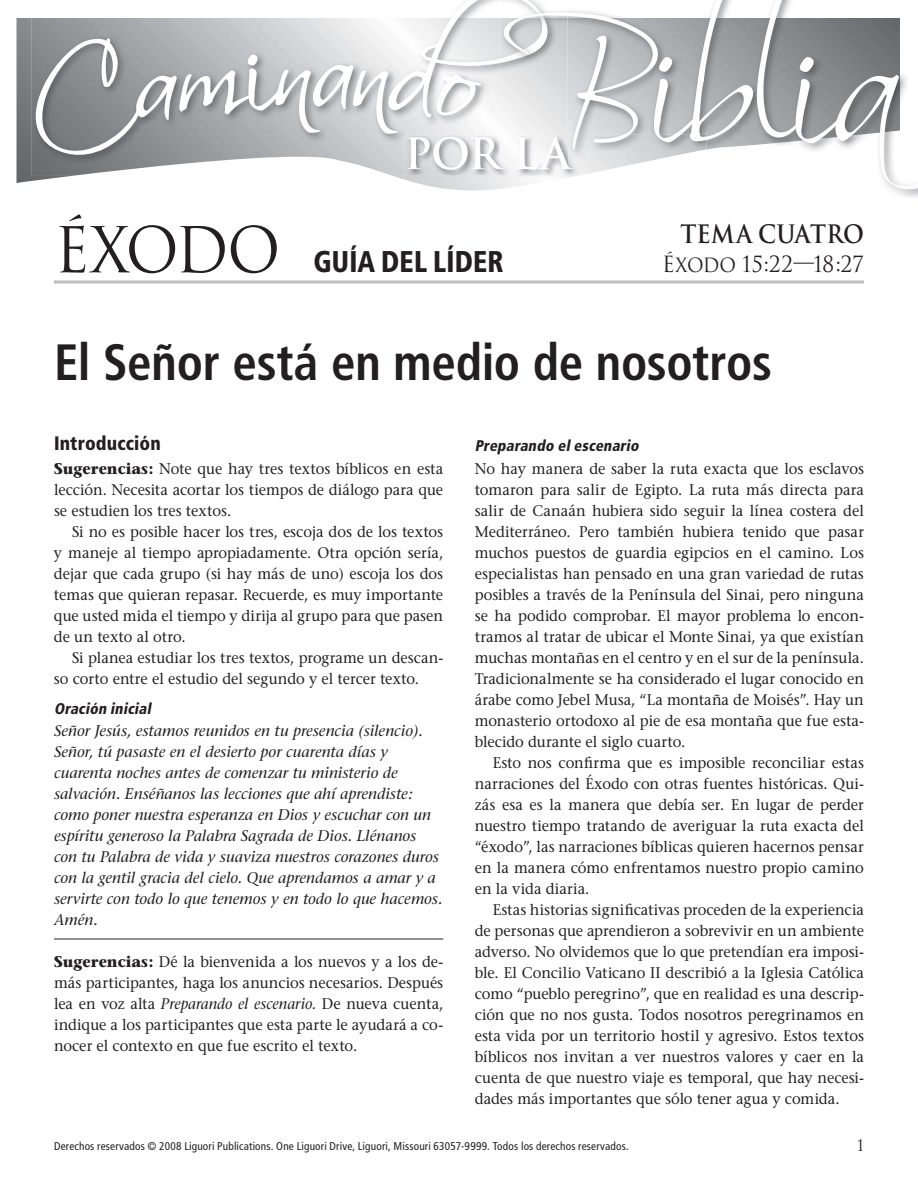
<style>
.page{position:relative;width:918px;height:1188px;background:#fff}
.page>*{position:absolute;margin:0;border:0;box-sizing:border-box;transform-origin:0 0}
.t1{font:700 condensed 51px "Frutiger";letter-spacing:-.005em;color:#231f20;scale:.96 1}
.t2{font:900 condensed 30px "Frutiger";letter-spacing:.01em;color:#231f20;scale:.91 1}
.t3{font:700 24.75px "Trajan";letter-spacing:.01em;color:#231f20;scale:.91 1}
.t4{font:21.75px "Trajan";letter-spacing:-.015em;color:#231f20;scale:.95 1}
.t5{font:900 condensed 19.5px "Frutiger";letter-spacing:.01em;color:#231f20;scale:.96 1}
.t6{font:15.45px/21px "Stone Serif";color:#231f20;text-align:justify;scale:.95 1}
.t7{font:italic 15.45px/21px "Stone Serif";color:#231f20}
.t8{font:italic 900 condensed 15.45px "Frutiger";color:#231f20;scale:.96 1}
.t9{font:15.45px "Trajan";color:#231f20}
.t10{font:condensed 11.25px "Frutiger";letter-spacing:.015em;color:#231f20}
.s1{font-family:"Trajan";font-weight:400;font-stretch:normal;font-size:61.5px}
.s2{font-size:19.2px}
.s3{font-weight:700}
.s4{font-style:italic}
</style>
<div class="page">
<svg style="left:16px;top:18px;width:15px;height:165px;background:#7b7d7f"></svg>
<svg style="left:54px;top:280px;width:810px;height:4px;background:#cbcdcf"></svg>
<svg style="left:31px;top:0;width:887px;height:189px"></svg>
<hr style="left:54px;top:939px;width:389px;height:1px;background:#231f20">
<h2 class="t2" style="left:54px;top:249px;width:496px"><span class="s1">éXODo</span> GUÍA DEL LÍDER</h2>
<h3 class="t3" style="left:680px;top:220px;width:203px">TEMA CUATRO</h3>
<h3 class="t4" style="left:662px;top:252px;width:214px">É<span class="s2">XODO</span> 15:22—18:27</h3>
<h1 class="t1" style="left:54px;top:342px;width:749px">El Señor está en medio de nosotros</h1>
<p class="t5" style="left:54px;top:435px;width:113px">Introducción</p>
<p class="t6" style="left:54px;top:459px;width:411px"><span class="s3">Sugerencias:</span> Note que hay tres textos bíblicos en esta lección. Necesita acortar los tiempos de diálogo para que se estudien los tres textos.</p>
<p class="t6" style="left:54px;top:522px;width:411px;text-indent:18px">Si no es posible hacer los tres, escoja dos de los textos y maneje al tiempo apropiadamente. Otra opción sería, dejar que cada grupo (si hay más de uno) escoja los dos temas que quieran repasar. Recuerde, es muy importante que usted mida el tiempo y dirija al grupo para que pasen de un texto al otro.</p>
<p class="t6" style="left:54px;top:648px;width:411px;text-indent:18px">Si planea estudiar los tres textos, programe un descan&shy;so corto entre el estudio del segundo y el tercer texto.</p>
<p class="t8" style="left:54px;top:702px;width:105px">Oración inicial</p>
<p class="t7" style="left:54px;top:722px;width:390px">Señor Jesús, estamos reunidos en tu presencia (silencio).<br>Señor, tú pasaste en el desierto por cuarenta días y cuarenta noches antes de comenzar tu ministerio de salvación. Enséñanos las lecciones que ahí aprendiste: como poner nuestra esperanza en Dios y escuchar con un espíritu generoso la Palabra Sagrada de Dios. Llénanos con tu Palabra de vida y suaviza nuestros corazones duros con la gentil gracia del cielo. Que aprendamos a amar y a servirte con todo lo que tenemos y en todo lo que hacemos.<br>Amén.</p>
<p class="t6" style="left:54px;top:953px;width:411px"><span class="s3">Sugerencias:</span> Dé la bienvenida a los nuevos y a los de&shy;más participantes, haga los anuncios necesarios. Después lea en voz alta <span class="s4">Preparando el escenario</span>. De nueva cuenta, indique a los participantes que esta parte le ayudará a co&shy;nocer el contexto en que fue escrito el texto.</p>
<p class="t8" style="left:475px;top:440px;width:175px">Preparando el escenario</p>
<p class="t6" style="left:475px;top:459px;width:411px">No hay manera de saber la ruta exacta que los esclavos tomaron para salir de Egipto. La ruta más directa para salir de Canaán hubiera sido seguir la línea costera del Mediterráneo. Pero también hubiera tenido que pasar muchos puestos de guardia egipcios en el camino. Los especialistas han pensado en una gran variedad de rutas posibles a través de la Península del Sinai, pero ninguna se ha podido comprobar. El mayor problema lo encon&shy;tramos al tratar de ubicar el Monte Sinai, ya que existían muchas montañas en el centro y en el sur de la península.<br>Tradicionalmente se ha considerado el lugar conocido en árabe como Jebel Musa, “La montaña de Moisés”. Hay un monasterio ortodoxo al pie de esa montaña que fue esta&shy;blecido durante el siglo cuarto.</p>
<p class="t6" style="left:475px;top:753px;width:411px;text-indent:18px">Esto nos confirma que es imposible reconciliar estas narraciones del Éxodo con otras fuentes históricas. Qui&shy;zás esa es la manera que debía ser. En lugar de perder nuestro tiempo tratando de averiguar la ruta exacta del “éxodo”, las narraciones bíblicas quieren hacernos pensar en la manera cómo enfrentamos nuestro propio camino en la vida diaria.</p>
<p class="t6" style="left:475px;top:900px;width:411px;text-indent:18px">Estas historias significativas proceden de la experiencia de personas que aprendieron a sobrevivir en un ambiente adverso. No olvidemos que lo que pretendían era imposi&shy;ble. El Concilio Vaticano II describió a la Iglesia Católica como “pueblo peregrino”, que en realidad es una descrip&shy;ción que no nos gusta. Todos nosotros peregrinamos en esta vida por un territorio hostil y agresivo. Estos textos bíblicos nos invitan a ver nuestros valores y caer en la cuenta de que nuestro viaje es temporal, que hay necesi&shy;dades más importantes que sólo tener agua y comida.</p>
<p class="t10" style="left:54px;top:1142px;width:576px">Derechos reservados © 2008 Liguori Publications. One Liguori Drive, Liguori, Missouri 63057-9999. Todos los derechos reservados.</p>
<p class="t9" style="left:857px;top:1136px;width:9px">1</p>
</div>
